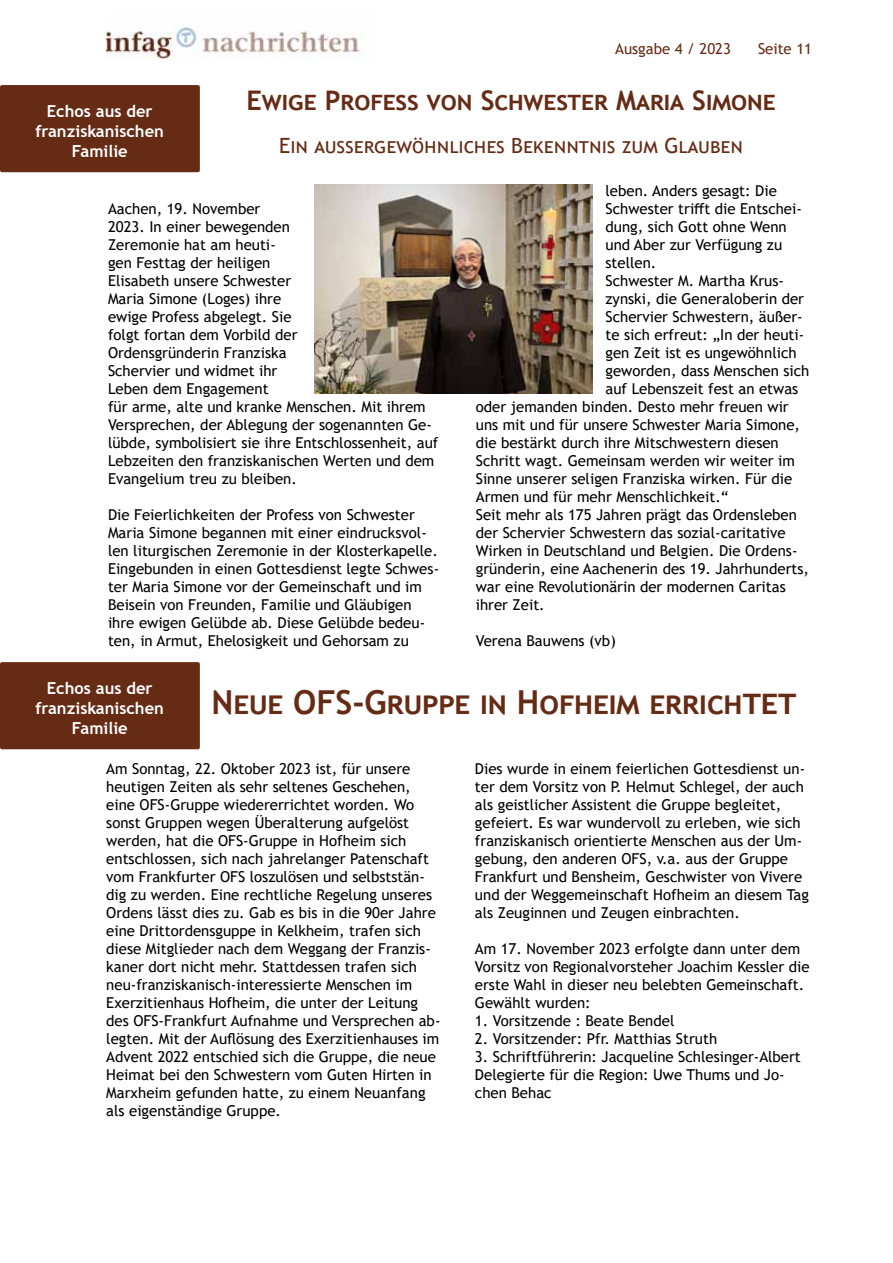
<style>
.page{position:relative;width:893px;height:1263px;background:#fff}
.page>*{position:absolute;margin:0;border:0;box-sizing:border-box;transform-origin:0 0}
.t1{font:700 33px "Trebuchet MS";color:#662b15}
.t2{font:700 27px "Trebuchet MS";color:#662b15}
.t3{font:21px "Trebuchet MS";color:#662b15}
.t4{font:700 16.5px/19.8px "Trebuchet MS";color:#fff;text-align:center}
.t5{font:15px/18px "Trebuchet MS";color:#000}
.t6{font:15px "Trebuchet MS";color:#662b15}
.s1{font-size:36px}
</style>
<div class="page">
<div style="left:0;top:85px;width:200px;height:87px;background:#662b15;border-radius:2px"></div>
<img style="left:106px;top:26px;width:258px;height:34px">
<img style="left:315px;top:185px;width:278px;height:209px">
<div style="left:0;top:662px;width:200px;height:87px;background:#662b15;border-radius:2px"></div>
<p class="t4" style="left:36px;top:101px;width:130px">Echos aus der franziskanischen<br>Familie</p>
<p class="t6" style="left:615px;top:39px;width:117px">Ausgabe 4 / 2023</p>
<p class="t6" style="left:758px;top:39px;width:56px">Seite 11</p>
<h2 class="t2" style="left:246px;top:83px;width:531px">Ewige Profess von Schwester Maria Simone</h2>
<h3 class="t3" style="left:279px;top:132px;width:465px">Ein aussergewöhnliches Bekenntnis zum Glauben</h3>
<p class="t5" style="left:108px;top:200px;width:332px">Aachen, 19. November<br>2023. In einer bewegenden<br>Zeremonie hat am heuti-<br>gen Festtag der heiligen<br>Elisabeth unsere Schwester<br>Maria Simone (Loges) ihre<br>ewige Profess abgelegt. Sie<br>folgt fortan dem Vorbild der<br>Ordensgründerin Franziska<br>Schervier und widmet ihr<br>Leben dem Engagement<br>für arme, alte und kranke Menschen. Mit ihrem<br>Versprechen, der Ablegung der sogenannten Ge&shy;lübde, symbolisiert sie ihre Entschlossenheit, auf<br>Lebzeiten den franziskanischen Werten und dem<br>Evangelium treu zu bleiben.</p>
<p class="t5" style="left:108px;top:506px;width:333px">Die Feierlichkeiten der Profess von Schwester Maria Simone begannen mit einer eindrucksvol&shy;len liturgischen Zeremonie in der Klosterkapelle.<br>Eingebunden in einen Gottesdienst legte Schwes&shy;ter Maria Simone vor der Gemeinschaft und im Beisein von Freunden, Familie und Gläubigen ihre ewigen Gelübde ab. Diese Gelübde bedeu&shy;ten, in Armut, Ehelosigkeit und Gehorsam zu</p>
<p class="t5" style="left:605px;top:182px;width:173px">leben. Anders gesagt: Die</p>
<p class="t5" style="left:605px;top:200px;width:198px">Schwester trifft die Entschei-</p>
<p class="t5" style="left:605px;top:218px;width:183px">dung, sich Gott ohne Wenn</p>
<p class="t5" style="left:605px;top:236px;width:178px">und Aber zur Verfügung zu</p>
<p class="t5" style="left:605px;top:254px;width:52px">stellen.</p>
<p class="t5" style="left:605px;top:272px;width:180px">Schwester M. Martha Krus-</p>
<p class="t5" style="left:605px;top:290px;width:200px">zynski, die Generaloberin der</p>
<p class="t5" style="left:605px;top:308px;width:199px">Schervier Schwestern, äußer-</p>
<p class="t5" style="left:605px;top:326px;width:200px">te sich erfreut: „In der heuti-</p>
<p class="t5" style="left:605px;top:344px;width:193px">gen Zeit ist es ungewöhnlich</p>
<p class="t5" style="left:605px;top:362px;width:205px">geworden, dass Menschen sich</p>
<p class="t5" style="left:605px;top:380px;width:194px">auf Lebenszeit fest an etwas</p>
<p class="t5" style="left:476px;top:398px;width:314px">oder jemanden binden. Desto mehr freuen wir</p>
<p class="t5" style="left:476px;top:416px;width:326px">uns mit und für unsere Schwester Maria Simone,</p>
<p class="t5" style="left:476px;top:434px;width:304px">die bestärkt durch ihre Mitschwestern diesen</p>
<p class="t5" style="left:476px;top:452px;width:321px">Schritt wagt. Gemeinsam werden wir weiter im</p>
<p class="t5" style="left:476px;top:470px;width:318px">Sinne unserer seligen Franziska wirken. Für die</p>
<p class="t5" style="left:476px;top:488px;width:254px">Armen und für mehr Menschlichkeit.“</p>
<p class="t5" style="left:476px;top:506px;width:323px">Seit mehr als 175 Jahren prägt das Ordensleben</p>
<p class="t5" style="left:476px;top:524px;width:311px">der Schervier Schwestern das sozial-caritative</p>
<p class="t5" style="left:476px;top:542px;width:323px">Wirken in Deutschland und Belgien. Die Ordens-</p>
<p class="t5" style="left:476px;top:560px;width:335px">gründerin, eine Aachenerin des 19. Jahrhunderts,</p>
<p class="t5" style="left:476px;top:578px;width:311px">war eine Revolutionärin der modernen Caritas</p>
<p class="t5" style="left:476px;top:596px;width:70px">ihrer Zeit.</p>
<p class="t5" style="left:476px;top:632px;width:141px">Verena Bauwens (vb)</p>
<p class="t4" style="left:36px;top:678px;width:130px">Echos aus der franziskanischen<br>Familie</p>
<h1 class="t1" style="left:211px;top:681px;width:582px">Neue OFS-Gruppe in Hofheim errich<span class="s1">tet</span></h1>
<p class="t5" style="left:106px;top:760px;width:336px">Am Sonntag, 22. Oktober 2023 ist, für unsere heutigen Zeiten als sehr seltenes Geschehen, eine OFS-Gruppe wiedererrichtet worden. Wo sonst Gruppen wegen Überalterung aufgelöst werden, hat die OFS-Gruppe in Hofheim sich entschlossen, sich nach jahrelanger Patenschaft vom Frankfurter OFS loszulösen und selbststän&shy;dig zu werden. Eine rechtliche Regelung unseres Ordens lässt dies zu. Gab es bis in die 90er Jahre eine Drittordensguppe in Kelkheim, trafen sich diese Mitglieder nach dem Weggang der Franzis&shy;kaner dort nicht mehr. Stattdessen trafen sich neu-franziskanisch-interessierte Menschen im Exerzitienhaus Hofheim, die unter der Leitung des OFS-Frankfurt Aufnahme und Versprechen ab&shy;legten. Mit der Auflösung des Exerzitienhauses im Advent 2022 entschied sich die Gruppe, die neue Heimat bei den Schwestern vom Guten Hirten in Marxheim gefunden hatte, zu einem Neuanfang als eigenständige Gruppe.</p>
<p class="t5" style="left:475px;top:760px;width:336px">Dies wurde in einem feierlichen Gottesdienst un&shy;ter dem Vorsitz von P. Helmut Schlegel, der auch als geistlicher Assistent die Gruppe begleitet, gefeiert. Es war wundervoll zu erleben, wie sich franziskanisch orientierte Menschen aus der Um&shy;gebung, den anderen OFS, v.a. aus der Gruppe Frankfurt und Bensheim, Geschwister von Vivere und der Weggemeinschaft Hofheim an diesem Tag als Zeuginnen und Zeugen einbrachten.</p>
<p class="t5" style="left:475px;top:940px;width:336px">Am 17. November 2023 erfolgte dann unter dem Vorsitz von Regionalvorsteher Joachim Kessler die erste Wahl in dieser neu belebten Gemeinschaft.<br>Gewählt wurden:</p>
<p class="t5" style="left:475px;top:1012px;width:201px">1. Vorsitzende : Beate Bendel</p>
<p class="t5" style="left:475px;top:1030px;width:244px">2. Vorsitzender: Pfr. Matthias Struth</p>
<p class="t5" style="left:475px;top:1048px;width:327px">3. Schriftführerin: Jacqueline Schlesinger-Albert<br>Delegierte für die Region: Uwe Thums und Jo&shy;chen Behac</p>
</div>
